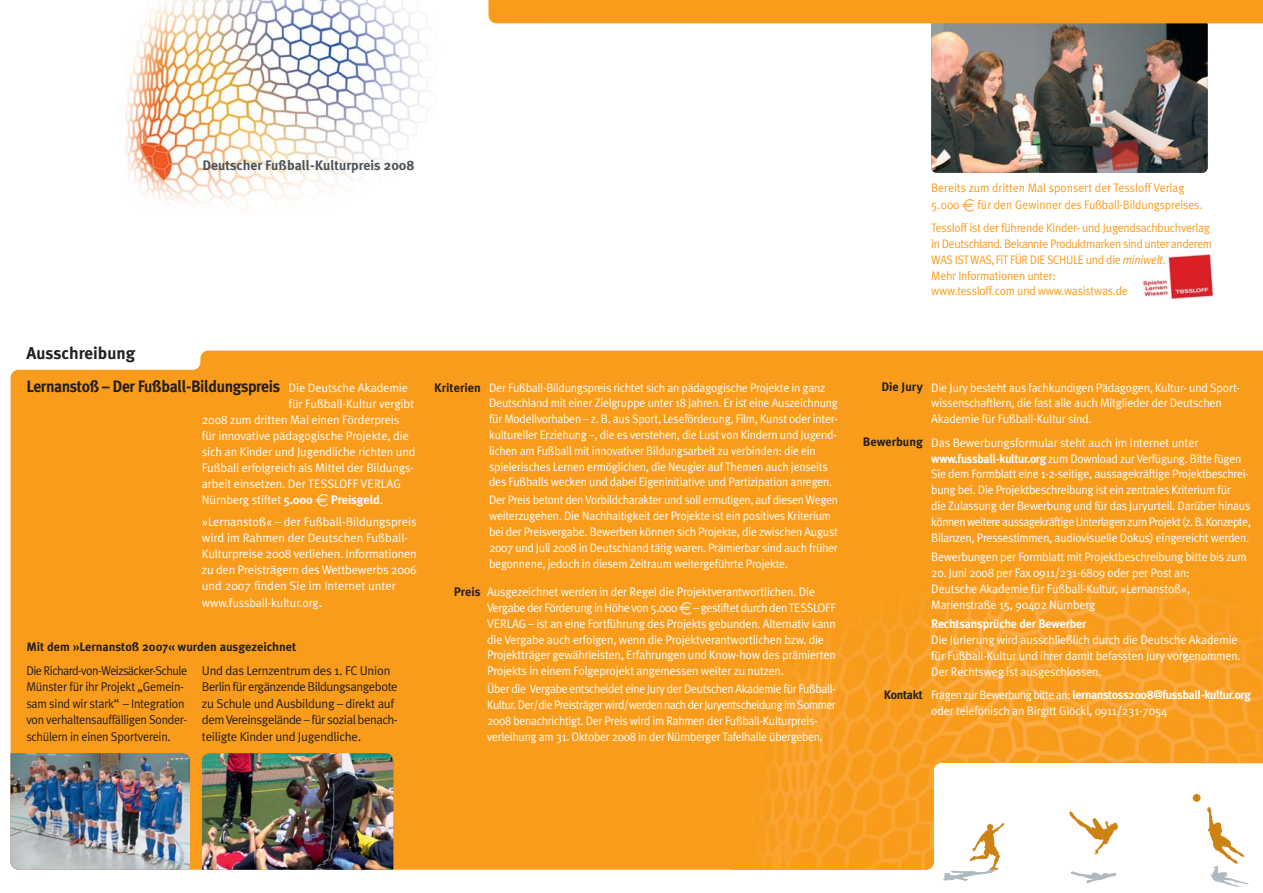
<style>
.page{position:relative;width:1263px;height:893px;background:#fff}
.page>*{position:absolute;margin:0;border:0;box-sizing:border-box;transform-origin:0 0}
.t1{font:700 17.1px "Meta Plus";color:#231f20}
.t2{font:700 16.5px "Meta Plus";letter-spacing:-.025em;color:#231f20;scale:.95 1}
.t3{font:700 13.8px "Meta Plus";color:#4b545a}
.t4{font:12.75px/16.5px "Meta Plus Normal";letter-spacing:-.025em;color:#231f20}
.t5{font:12.75px/16.5px "Meta Plus Normal";letter-spacing:-.025em;color:#231f20;scale:.95 1}
.t6{font:12.3px/15.8px "Meta Plus Normal";letter-spacing:-.02em;color:#fff}
.t7{font:12.3px/15.8px "Meta Plus Normal";letter-spacing:-.02em;color:#fff;scale:.95 1}
.t8{font:12.3px/15.8px "Meta Plus Normal";letter-spacing:-.02em;color:#fff;scale:.96 1}
.t9{font:12.3px/15.8px "Meta Plus Normal";letter-spacing:-.02em;color:#fff;scale:.94 1}
.t10{font:12.3px/15.8px "Meta Plus Normal";letter-spacing:-.02em;color:#f99c1c;scale:.95 1}
.t11{font:12.3px/16.5px "Meta Plus Normal";color:#f99c1c;scale:.95 1}
.t12{font:700 12.3px "Meta Plus";color:#231f20}
.t13{font:700 12.3px "Meta Plus";letter-spacing:-.035em;color:#fff}
.t14{font:700 12.3px "Meta Plus";letter-spacing:-.015em;color:#fff}
.s1{font-family:"Meta Plus";font-weight:700}
.s2{font-family:"Euro Logo"}
.s3{font-style:italic}
.s4{font-family:"Meta Plus Normal";font-weight:400}
</style>
<div class="page">
<img style="left:932px;top:20px;width:276px;height:153px;border-radius:5px">
<div style="left:11px;top:351px;width:1252px;height:519px;background:#f99c1c"></div>
<img style="left:732px;top:491px;width:531px;height:379px">
<img style="left:11px;top:753px;width:179px;height:117px">
<img style="left:202px;top:753px;width:191px;height:117px">
<svg style="left:943px;top:823px;width:61px;height:58px"></svg>
<div style="left:1193px;top:794px;width:7px;height:8px;background:#cd8215;border-radius:50%"></div>
<svg style="left:1206px;top:807px;width:43px;height:80px"></svg>
<svg style="left:1069px;top:811px;width:49px;height:44px"></svg>
<svg style="left:1070px;top:869px;width:66px;height:14px"></svg>
<div style="left:488px;top:0;width:775px;height:23px;background:#f99c1c"></div>
<img style="left:125px;top:0;width:302px;height:207px">
<img style="left:1142px;top:254px;width:71px;height:44px">
<p class="t3" style="left:202px;top:159px;width:214px">Deutscher Fußball-Kulturpreis 2008</p>
<h1 class="t1" style="left:26px;top:346px;width:110px">Ausschreibung</h1>
<h2 class="t2" style="left:26px;top:380px;width:269px">Lernanstoß – Der Fußball-Bildungspreis</h2>
<p class="t6" style="left:289px;top:380px;width:121px">Die Deutsche Akademie</p>
<p class="t6" style="left:289px;top:397px;width:127px">für Fußball-Kultur vergibt</p>
<p class="t6" style="left:202px;top:413px;width:199px">2008 zum dritten Mal einen Förderpreis</p>
<p class="t6" style="left:202px;top:429px;width:209px">für innovative pädagogische Projekte, die</p>
<p class="t6" style="left:202px;top:445px;width:215px">sich an Kinder und Jugendliche richten und</p>
<p class="t6" style="left:202px;top:461px;width:214px">Fußball erfolgreich als Mittel der Bildungs-</p>
<p class="t6" style="left:202px;top:477px;width:201px">arbeit einsetzen. Der TESSLOFF VERLAG</p>
<p class="t6" style="left:202px;top:493px;width:183px">Nürnberg stiftet <span class="s1">5.000</span> <span class="s2">E</span> <span class="s1">Preisgeld</span>.</p>
<p class="t6" style="left:202px;top:515px;width:216px">»Lernanstoß« – der Fußball-Bildungspreis wird im Rahmen der Deutschen Fußball-Kulturpreise 2008 verliehen. Informationen zu den Preisträgern des Wettbewerbs 2006 und 2007 finden Sie im Internet unter www.fussball-kultur.org.</p>
<p class="t12" style="left:26px;top:642px;width:271px">Mit dem »Lernanstoß 2007« wurden ausgezeichnet</p>
<p class="t5" style="left:26px;top:663px;width:171px">Die Richard-von-Weizsäcker-Schule Münster für ihr Projekt „Gemein&shy;sam sind wir stark“ – Integration von verhaltensauffälligen Sonder&shy;schülern in einen Sportverein.</p>
<p class="t4" style="left:202px;top:663px;width:197px">Und das Lernzentrum des 1. FC Union Berlin für ergänzende Bildungsangebote zu Schule und Ausbildung – direkt auf dem Vereinsgelände – für sozial benach&shy;teiligte Kinder und Jugendliche.</p>
<p class="t12" style="left:434px;top:383px;width:48px">Kriterien</p>
<p class="t7" style="left:489px;top:380px;width:369px">Der Fußball-Bildungspreis richtet sich an pädagogische Projekte in ganz Deutschland mit einer Zielgruppe unter 18 Jahren. Er ist eine Auszeichnung für Modellvorhaben – z. B. aus Sport, Leseförderung, Film, Kunst oder inter&shy;kultureller Erziehung –, die es verstehen, die Lust von Kindern und Jugend&shy;lichen am Fußball mit innovativer Bildungsarbeit zu verbinden: die ein spielerisches Lernen ermöglichen, die Neugier auf Themen auch jenseits des Fußballs wecken und dabei Eigeninitiative und Partizipation anregen.</p>
<p class="t7" style="left:489px;top:493px;width:369px">Der Preis betont den Vorbildcharakter und soll ermutigen, auf diesen Wegen weiterzugehen. Die Nachhaltigkeit der Projekte ist ein positives Kriterium bei der Preisvergabe. Bewerben können sich Projekte, die zwischen August 2007 und Juli 2008 in Deutschland tätig waren. Prämierbar sind auch früher begonnene, jedoch in diesem Zeitraum weitergeführte Projekte.</p>
<p class="t12" style="left:454px;top:587px;width:28px">Preis</p>
<p class="t6" style="left:487px;top:585px;width:350px">Ausgezeichnet werden in der Regel die Projektverantwortlichen. Die Vergabe der Förderung in Höhe von 5.000 <span class="s2">E</span> – gestiftet durch den TESSLOFF VERLAG – ist an eine Fortführung des Projekts gebunden. Alternativ kann die Vergabe auch erfolgen, wenn die Projektverantwortlichen bzw. die Projektträger gewährleisten, Erfahrungen und Know-how des prämierten Projekts in einem Folgeprojekt angemessen weiter zu nutzen.</p>
<p class="t9" style="left:487px;top:682px;width:372px">Über die Vergabe entscheidet eine Jury der Deutschen Akademie für Fußball-Kultur. Der/die Preisträger wird/werden nach der Juryentscheidung im Sommer 2008 benachrichtigt. Der Preis wird im Rahmen der Fußball-Kulturpreis&shy;verleihung am 31. Oktober 2008 in der Nürnberger Tafelhalle übergeben.</p>
<p class="t11" style="left:931px;top:181px;width:287px">Bereits zum dritten Mal sponsert der Tessloff Verlag<br>5.000 <span class="s2">E</span> für den Gewinner des Fußball-Bildungspreises.</p>
<p class="t10" style="left:931px;top:221px;width:297px">Tessloff ist der führende Kinder- und Jugendsachbuchverlag in Deutschland. Bekannte Produktmarken sind unter anderem WAS IST WAS, FiT FÜR DIE SCHULE und die <span class="s3">miniwelt</span>.<br>Mehr Informationen unter:<br>www.tessloff.com und www.wasistwas.de</p>
<p class="t12" style="left:881px;top:382px;width:43px">Die Jury</p>
<p class="t12" style="left:863px;top:437px;width:61px">Bewerbung</p>
<p class="t12" style="left:884px;top:690px;width:41px">Kontakt</p>
<p class="t8" style="left:931px;top:380px;width:323px">Die Jury besteht aus fachkundigen Pädagogen, Kultur- und Sport&shy;wissenschaftlern, die fast alle auch Mitglieder der Deutschen<br>Akademie für Fußball-Kultur sind.</p>
<p class="t6" style="left:931px;top:436px;width:321px">Das Bewerbungsformular steht auch im Internet unter <span class="s1">www.fussball-kultur.org</span> zum Download zur Verfügung. Bitte fügen Sie dem Formblatt eine 1-2-seitige, aussagekräftige Projektbeschrei&shy;bung bei. Die Projektbeschreibung ist ein zentrales Kriterium für<br>die Zulassung der Bewerbung und für das Juryurteil. Darüber hinaus können weitere aussagekräftige Unterlagen zum Projekt (z. B. Konzepte, Bilanzen, Pressestimmen, audiovisuelle Dokus) eingereicht werden.</p>
<p class="t8" style="left:931px;top:550px;width:330px">Bewerbungen per Formblatt mit Projektbeschreibung bitte bis zum</p>
<p class="t8" style="left:931px;top:566px;width:271px;text-align:justify">20. Juni 2008 per Fax 0911/231-6809 oder per Post an:<br>Deutsche Akademie für Fußball-Kultur, »Lernanstoß«, Marienstraße 15, 90402 Nürnberg</p>
<p class="t14" style="left:931px;top:619px;width:157px">Rechtsansprüche der Bewerber</p>
<p class="t6" style="left:931px;top:633px;width:311px">Die Jurierung wird ausschließlich durch die Deutsche Akademie für Fußball-Kultur und ihrer damit befassten Jury vorgenommen.<br>Der Rechtsweg ist ausgeschlossen.</p>
<p class="t13" style="left:931px;top:690px;width:321px"><span class="s4">Fragen zur Bewerbung bitte an:</span> lernanstoss2008@fussball-kultur.org</p>
<p class="t6" style="left:931px;top:704px;width:238px">oder telefonisch an Birgitt Glöckl, 0911/231-7054</p>
</div>
